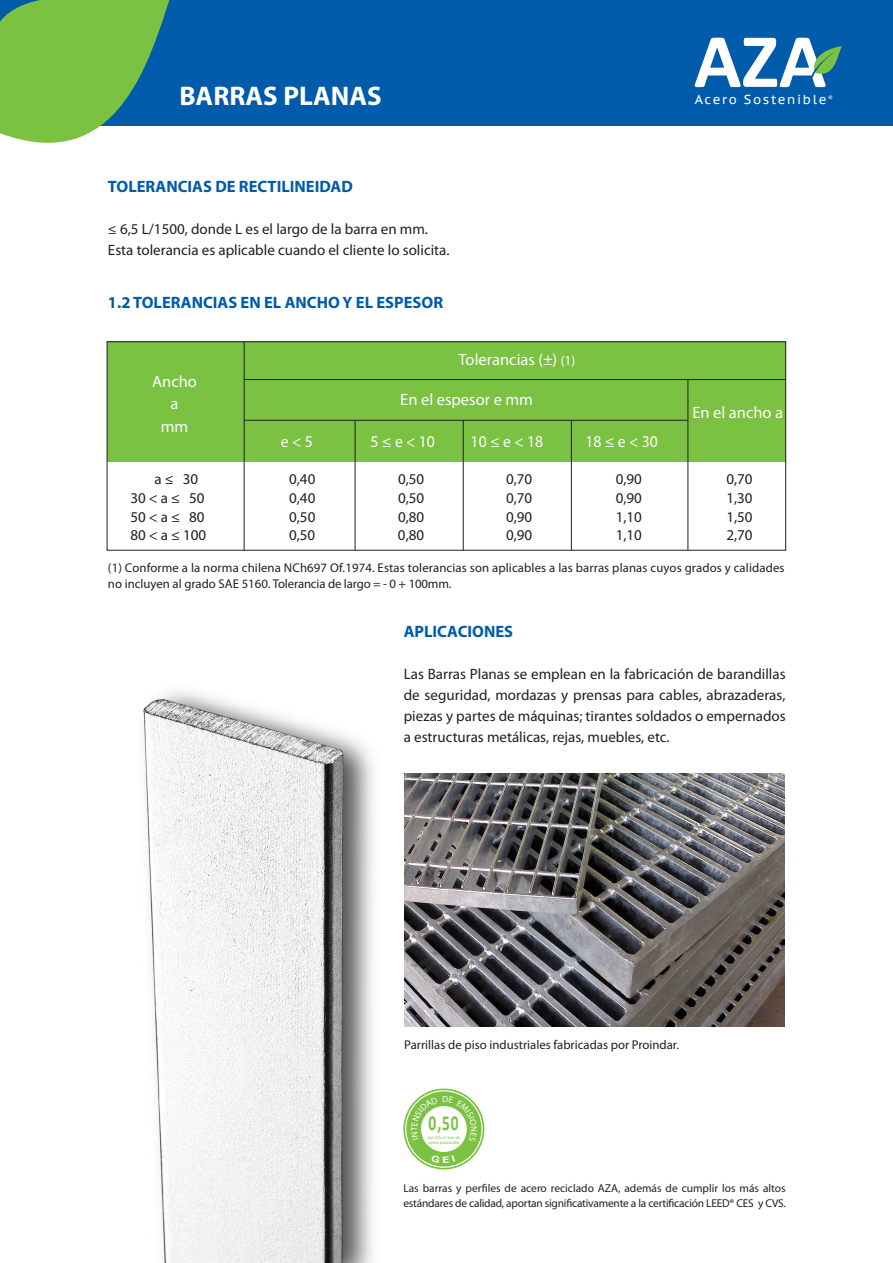
<style>
.page{position:relative;width:893px;height:1263px;background:#fff}
.page>*{position:absolute;margin:0;border:0;box-sizing:border-box;transform-origin:0 0}
.t1{font:700 27px "Myriad Pro";color:#fff}
.t2{font:700 21.45px "Calibri";color:#7bc142;scale:.72 1}
.t3{font:700 16.5px "Myriad Pro";color:#015bab}
.t4{font:16.5px/22.4px "Myriad Pro";color:#fff;text-align:center}
.t5{font:16.5px "Myriad Pro";color:#fff;scale:.95 1}
.t6{font:15px/21px "Myriad Pro";color:#231f20}
.t7{font:13.05px "PT Sans Caption";letter-spacing:.13em;color:#fff}
.t8{font:12.75px/15.8px "Myriad Pro";letter-spacing:.005em;color:#231f20}
.t9{font:11.4px/15px "Myriad Pro";letter-spacing:-.02em;color:#231f20}
.t10{font:9px "Myriad Pro";color:#fff}
.t11{font:4.5px/4.5px "Myriad Pro";color:#7bc142}
.s1{font-size:13.5px}
.s2{font-size:3px}
</style>
<div class="page">
<div style="left:0;top:0;width:893px;height:125px;background:#015bab"></div>
<svg style="left:0;top:0;width:169px;height:143px"></svg>
<svg style="left:695px;top:38px;width:147px;height:49px"></svg>
<img style="left:143px;top:691px;width:231px;height:572px">
<div style="left:107px;top:342px;width:679px;height:120px;background:#7bc142"></div>
<hr style="left:244px;top:341px;width:1px;height:209px;background:#231f20">
<hr style="left:355px;top:420px;width:1px;height:130px;background:#231f20">
<hr style="left:244px;top:420px;width:444px;height:1px;background:#231f20">
<hr style="left:244px;top:379px;width:542px;height:1px;background:#231f20">
<hr style="left:688px;top:379px;width:1px;height:171px;background:#231f20">
<hr style="left:571px;top:420px;width:1px;height:130px;background:#231f20">
<hr style="left:463px;top:420px;width:1px;height:130px;background:#231f20">
<img style="left:404px;top:774px;width:381px;height:252px">
<svg style="left:403px;top:1088px;width:81px;height:81px"></svg>
<h1 class="t1" style="left:179px;top:80px;width:204px">BARRAS PLANAS</h1>
<p class="t7" style="left:695px;top:91px;width:140px">Acero Sostenible <sup>®</sup></p>
<p class="t3" style="left:108px;top:178px;width:246px">TOLERANCIAS DE RECTILINEIDAD</p>
<p class="t6" style="left:108px;top:219px;width:343px">≤ 6,5 L/1500, donde L es el largo de la barra en mm.<br>Esta tolerancia es aplicable cuando el cliente lo solicita.</p>
<p class="t3" style="left:108px;top:293px;width:337px">1.2 TOLERANCIAS EN EL ANCHO Y EL ESPESOR</p>
<p class="t4" style="left:152px;top:371px;width:46px">Ancho a<br>mm</p>
<p class="t4" style="left:459px;top:349px;width:118px">Tolerancias (±) <span class="s1">(1)</span></p>
<p class="t4" style="left:400px;top:389px;width:134px">En el espesor e mm</p>
<p class="t5" style="left:281px;top:433px;width:35px">e &lt; 5</p>
<p class="t5" style="left:371px;top:433px;width:69px">5 ≤ e &lt; 10</p>
<p class="t5" style="left:471px;top:433px;width:78px">10 ≤ e &lt; 18</p>
<p class="t5" style="left:585px;top:433px;width:78px">18 ≤ e &lt; 30</p>
<p class="t4" style="left:692px;top:401px;width:92px">En el ancho a</p>
<p class="t6" style="left:155px;top:469px;width:45px">a≤ 30</p>
<p class="t6" style="left:289px;top:469px;width:28px">0,40</p>
<p class="t6" style="left:398px;top:469px;width:28px">0,50</p>
<p class="t6" style="left:506px;top:469px;width:28px">0,70</p>
<p class="t6" style="left:616px;top:469px;width:28px">0,90</p>
<p class="t6" style="left:726px;top:469px;width:28px">0,70</p>
<p class="t6" style="left:130px;top:488px;width:76px">30&lt;a≤ 50</p>
<p class="t6" style="left:289px;top:488px;width:28px">0,40</p>
<p class="t6" style="left:398px;top:488px;width:28px">0,50</p>
<p class="t6" style="left:506px;top:488px;width:28px">0,70</p>
<p class="t6" style="left:616px;top:488px;width:28px">0,90</p>
<p class="t6" style="left:726px;top:488px;width:28px">1,30</p>
<p class="t6" style="left:130px;top:506px;width:76px">50&lt;a≤ 80</p>
<p class="t6" style="left:289px;top:506px;width:28px">0,50</p>
<p class="t6" style="left:398px;top:506px;width:28px">0,80</p>
<p class="t6" style="left:506px;top:506px;width:28px">0,90</p>
<p class="t6" style="left:616px;top:506px;width:28px">1,10</p>
<p class="t6" style="left:726px;top:506px;width:28px">1,50</p>
<p class="t6" style="left:130px;top:525px;width:77px">80&lt;a≤100</p>
<p class="t6" style="left:289px;top:525px;width:28px">0,50</p>
<p class="t6" style="left:398px;top:525px;width:28px">0,80</p>
<p class="t6" style="left:506px;top:525px;width:28px">0,90</p>
<p class="t6" style="left:616px;top:525px;width:28px">1,10</p>
<p class="t6" style="left:726px;top:525px;width:28px">2,70</p>
<p class="t8" style="left:108px;top:560px;width:678px">(1) Conforme a la norma chilena NCh697 Of.1974. Estas tolerancias son aplicables a las barras planas cuyos grados y calidades no incluyen al grado SAE 5160. Tolerancia de largo = - 0 + 100mm.</p>
<p class="t3" style="left:404px;top:622px;width:111px">APLICACIONES</p>
<p class="t6" style="left:404px;top:664px;width:383px;text-align:justify">Las Barras Planas se emplean en la fabricación de barandillas de seguridad, mordazas y prensas para cables, abrazaderas, piezas y partes de máquinas; tirantes soldados o empernados a estructuras metálicas, rejas, muebles, etc.</p>
<p class="t8" style="left:404px;top:1037px;width:276px">Parrillas de piso industriales fabricadas por Proindar.</p>
<p class="t10" style="left:409px;top:1131px;width:6px;rotate:-90deg">T</p>
<h2 class="t2" style="left:429px;top:1109px;width:43px">0,50</h2>
<p class="t11" style="left:428px;top:1135px;width:34px">ton CO<span class="s2">2</span> e/ ton de acero producido</p>
<p class="t9" style="left:403px;top:1180px;width:384px">Las barras y perfiles de acero reciclado AZA, además de cumplir los más altos estándares de calidad, aportan significativamente a la certificación LEED® CES y CVS.</p>
</div>
